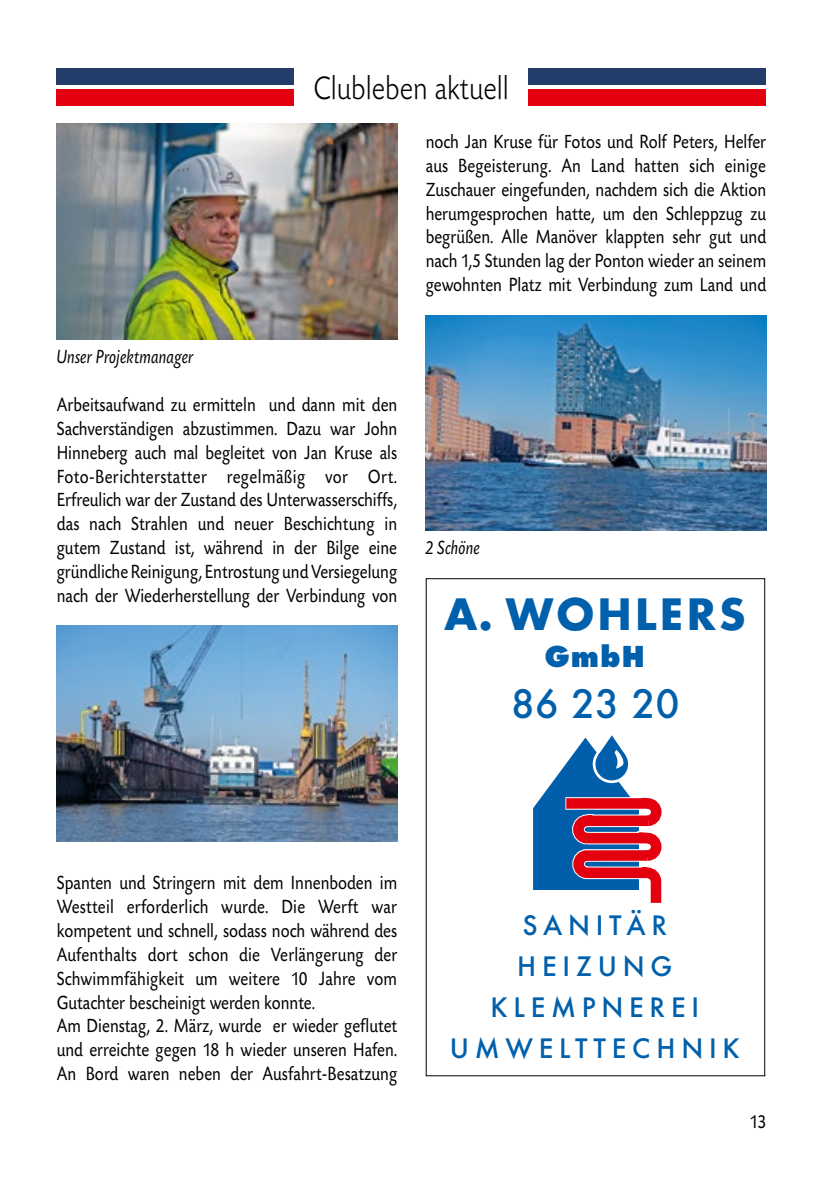
<style>
.page{position:relative;width:840px;height:1191px;background:#fff}
.page>*{position:absolute;margin:0;border:0;box-sizing:border-box;transform-origin:0 0}
.t1{font:700 42px "Futura";letter-spacing:.09em;color:#0060ac}
.t2{font:500 38px "Futura";color:#0060ac}
.t3{font:300 34px "Today SB";color:#000;scale:.84 1}
.t4{font:800 28px "Futura";color:#0060ac}
.t5{font:500 26px/41px "Futura";letter-spacing:.22em;color:#0060ac;text-align:center}
.t6{font:20px/24px "Today SB";color:#000;text-align:justify;scale:.84 1}
.t7{font:italic 20px "Today SB";letter-spacing:-.005em;color:#000;scale:.84 1}
</style>
<div class="page">
<div style="left:56px;top:68px;width:238px;height:16px;background:#233c69"></div>
<div style="left:56px;top:89px;width:238px;height:17px;background:#e3000f"></div>
<div style="left:528px;top:68px;width:237px;height:16px;background:#233c69"></div>
<div style="left:528px;top:89px;width:237px;height:17px;background:#e3000f"></div>
<svg style="left:544px;top:735px;width:85px;height:58px"></svg>
<svg style="left:425px;top:793px;width:340px;height:120px"></svg>
<img style="left:57px;top:124px;width:340px;height:215px">
<img style="left:57px;top:626px;width:340px;height:215px">
<img style="left:425px;top:315px;width:340px;height:215px">
<h3 class="t3" style="left:313px;top:70px;width:234px">Clubleben aktuell</h3>
<p class="t7" style="left:57px;top:346px;width:165px">Unser Projektmanager</p>
<p class="t6" style="left:57px;top:393px;width:406px">Arbeitsaufwand zu ermitteln und dann mit den Sachverständigen abzustimmen. Dazu war John Hinneberg auch mal begleitet von Jan Kruse als Foto-Berichterstatter regelmäßig vor Ort.<br>Erfreulich war der Zustand des Unterwasserschiffs, das nach Strahlen und neuer Beschichtung in gutem Zustand ist, während in der Bilge eine gründliche Reinigung, Entrostung und Versiegelung nach der Wiederherstellung der Verbindung von</p>
<p class="t6" style="left:425px;top:130px;width:406px">noch Jan Kruse für Fotos und Rolf Peters, Helfer aus Begeisterung. An Land hatten sich einige Zuschauer eingefunden, nachdem sich die Aktion herumgesprochen hatte, um den Schleppzug zu begrüßen. Alle Manöver klappten sehr gut und nach 1,5 Stunden lag der Ponton wieder an seinem gewohnten Platz mit Verbindung zum Land und</p>
<p class="t7" style="left:425px;top:537px;width:66px">2 Schöne</p>
<h1 class="t1" style="left:444px;top:585px;width:302px">A. WOHLERS</h1>
<h3 class="t4" style="left:544px;top:639px;width:101px">GmbH</h3>
<h2 class="t2" style="left:511px;top:677px;width:169px">86 23 20</h2>
<p class="t6" style="left:57px;top:871px;width:407px;text-align:left">Spanten und Stringern mit dem Innenboden im Westteil erforderlich wurde. Die Werft war kompetent und schnell, sodass noch während des Aufenthalts dort schon die Verlängerung der Schwimmfähigkeit um weitere 10 Jahre vom Gutachter bescheinigt werden konnte.<br>Am Dienstag, 2. März, wurde er wieder geflutet und erreichte gegen 18 h wieder unseren Hafen.<br>An Bord waren neben der Ausfahrt-Besatzung</p>
<h3 class="t5" style="left:449px;top:905px;width:291px">SANITÄR<br>HEIZUNG<br>KLEMPNEREI<br>UMWELTTECHNIK</h3>
<p class="t6" style="left:749px;top:1110px;width:21px">13</p>
</div>
